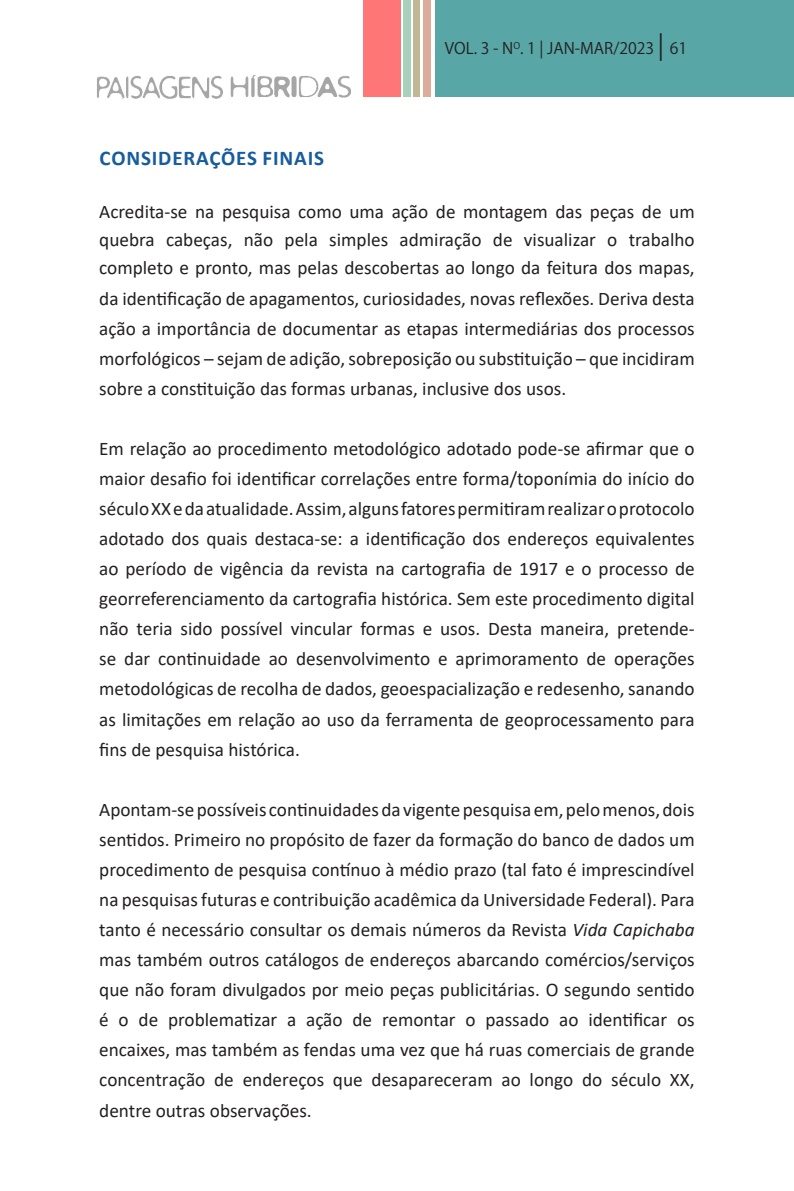
<style>
.page{position:relative;width:794px;height:1191px;background:#fff}
.page>*{position:absolute;margin:0;border:0;box-sizing:border-box;transform-origin:0 0}
.Heading_1{font:700 21px "Calibri";letter-spacing:.04em;color:#175d9e}
.Heading_1-2{font:19.25px/30.1px "Calibri";color:#231f20;text-align:justify}
.t1{font:15.75px "Koz Go Pr 6 N";color:#231f20}
.s1{font-size:24.5px}
.s2{font-style:italic}
</style>
<div class="page">
<div style="left:435px;top:0;width:359px;height:97px;background:#58a6a6"></div>
<div style="left:403px;top:0;width:8px;height:97px;background:#a7d0bd"></div>
<div style="left:413px;top:0;width:7px;height:97px;background:#c2b795"></div>
<div style="left:423px;top:0;width:7px;height:97px;background:#dcab99"></div>
<div style="left:363px;top:0;width:38px;height:97px;background:#ff7676"></div>
<img style="left:97px;top:75px;width:254px;height:24px">
<p class="t1" style="left:445px;top:39px;width:244px">VOL. 3 - N<sup>O</sup>. 1 | JAN-MAR/2023 <span class="s1">|</span> 61</p>
<p class="Heading_1" style="left:100px;top:143px;width:226px">CONSIDERAÇÕES FINAIS</p>
<p class="Heading_1-2" style="left:99px;top:197px;width:597px;line-height:28.3px">Acredita-se na pesquisa como uma ação de montagem das peças de um quebra cabeças, não pela simples admiração de visualizar o trabalho completo e pronto, mas pelas descobertas ao longo da feitura dos mapas,</p>
<p class="Heading_1-2" style="left:99px;top:282px;width:597px">da identificação de apagamentos, curiosidades, novas reflexões. Deriva desta ação a importância de documentar as etapas intermediárias dos processos morfológicos – sejam de adição, sobreposição ou substituição – que incidiram sobre a constituição das formas urbanas, inclusive dos usos.</p>
<p class="Heading_1-2" style="left:99px;top:433px;width:597px">Em relação ao procedimento metodológico adotado pode-se afirmar que o maior desafio foi identificar correlações entre forma/toponímia do início do século XX e da atualidade. Assim, alguns fatores permitiram realizar o protocolo adotado dos quais destaca-se: a identificação dos endereços equivalentes ao período de vigência da revista na cartografia de 1917 e o processo de georreferenciamento da cartografia histórica. Sem este procedimento digital não teria sido possível vincular formas e usos. Desta maneira, pretende&shy;se dar continuidade ao desenvolvimento e aprimoramento de operações metodológicas de recolha de dados, geoespacialização e redesenho, sanando as limitações em relação ao uso da ferramenta de geoprocessamento para fins de pesquisa histórica.</p>
<p class="Heading_1-2" style="left:99px;top:794px;width:597px">Apontam-se possíveis continuidades da vigente pesquisa em, pelo menos, dois sentidos. Primeiro no propósito de fazer da formação do banco de dados um procedimento de pesquisa contínuo à médio prazo (tal fato é imprescindível na pesquisas futuras e contribuição acadêmica da Universidade Federal). Para tanto é necessário consultar os demais números da Revista <span class="s2">Vida Capichaba </span>mas também outros catálogos de endereços abarcando comércios/serviços que não foram divulgados por meio peças publicitárias. O segundo sentido é o de problematizar a ação de remontar o passado ao identificar os encaixes, mas também as fendas uma vez que há ruas comerciais de grande concentração de endereços que desapareceram ao longo do século XX, dentre outras observações.</p>
</div>
